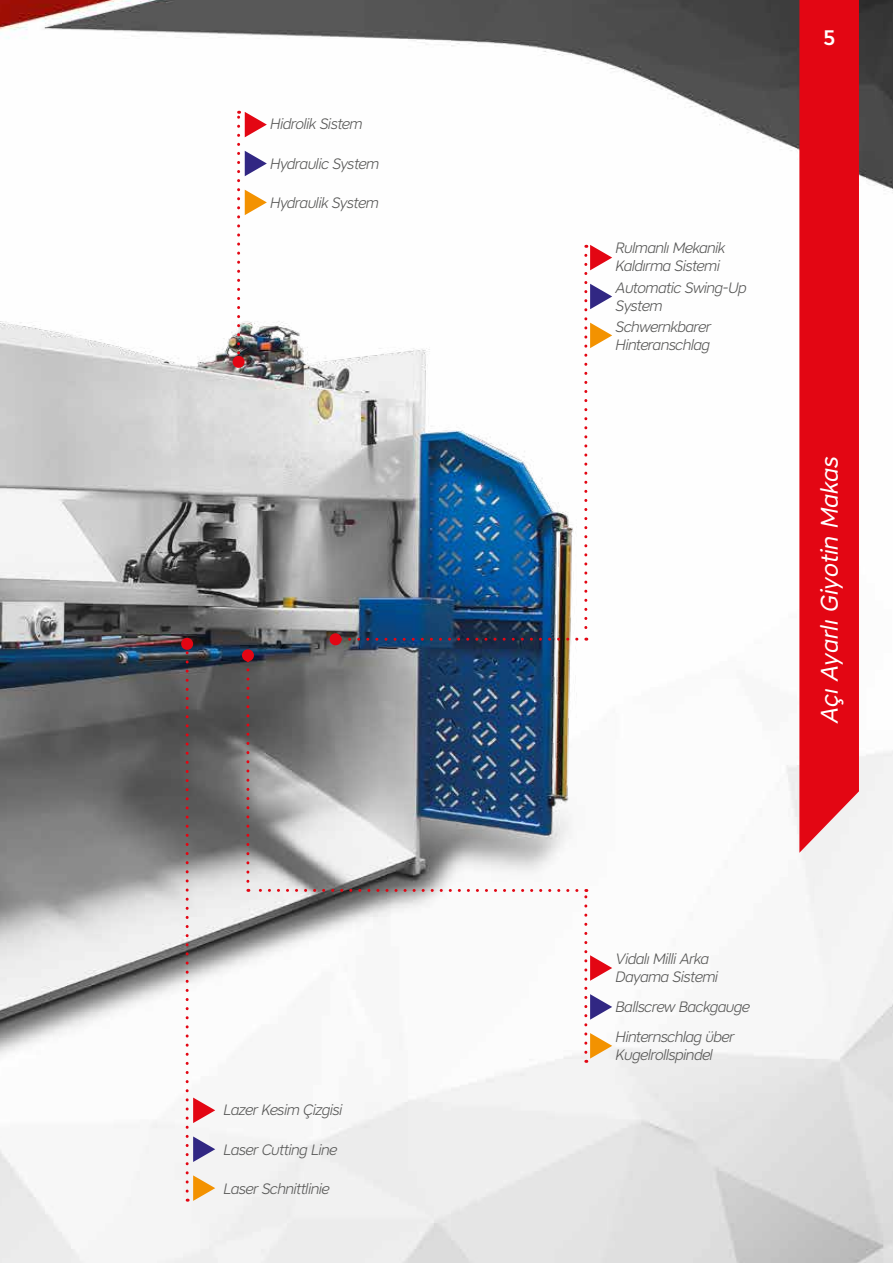
<style>
.page{position:relative;width:893px;height:1263px;background:#fff}
.page>*{position:absolute;margin:0;border:0;box-sizing:border-box;transform-origin:0 0}
.t1{font:italic 24px "Core Sans A45";color:#fff}
.t2{font:500 21px "Core Sans A55";color:#fff}
.t3{font:italic 300 15px/18px "Core Sans A35";letter-spacing:-.04em;color:#575756}
</style>
<div class="page">
<img style="left:0;top:0;width:893px;height:1263px">
<img style="left:0;top:150px;width:829px;height:1049px">
<svg style="left:799px;top:0;width:60px;height:853px;background:#e21e29"></svg>
<div style="left:233px;top:356px;width:12px;height:12px;background:#e30613;border-radius:50%"></div>
<img style="left:237px;top:111px;width:30px;height:242px">
<div style="left:181px;top:638px;width:12px;height:12px;background:#e30613;border-radius:50%"></div>
<svg style="left:186px;top:642px;width:29px;height:560px"></svg>
<svg style="left:584px;top:245px;width:28px;height:396px"></svg>
<svg style="left:342px;top:638px;width:235px;height:3px"></svg>
<div style="left:330px;top:633px;width:12px;height:12px;background:#e30613;border-radius:50%"></div>
<svg style="left:584px;top:889px;width:28px;height:174px"></svg>
<svg style="left:248px;top:889px;width:329px;height:3px"></svg>
<svg style="left:246px;top:661px;width:3px;height:220px"></svg>
<div style="left:242px;top:649px;width:12px;height:12px;background:#e30613;border-radius:50%"></div>
<p class="t3" style="left:270px;top:115px;width:94px">Hidrolik Sistem</p>
<p class="t3" style="left:270px;top:154px;width:110px">Hydraulic System</p>
<p class="t3" style="left:270px;top:193px;width:110px">Hydraulik System</p>
<p class="t3" style="left:224px;top:1100px;width:121px">Lazer Kesim Çizgisi</p>
<p class="t3" style="left:224px;top:1140px;width:115px">Laser Cutting Line</p>
<p class="t3" style="left:224px;top:1179px;width:108px">Laser Schnittlinie</p>
<h2 class="t2" style="left:823px;top:24px;width:14px">5</h2>
<p class="t3" style="left:616px;top:239px;width:111px">Rulmanlı Mekanik<br>Kaldırma Sistemi</p>
<p class="t3" style="left:616px;top:278px;width:133px">Automatic Swing-Up<br>System</p>
<p class="t3" style="left:616px;top:317px;width:97px">Schwernkbarer<br>Hinteranschlag</p>
<h1 class="t1" style="left:814px;top:723px;width:268px;rotate:-90deg">Açı Ayarlı Giyotin Makas</h1>
<p class="t3" style="left:616px;top:949px;width:104px">Vidalı Milli Arka<br>Dayama Sistemi</p>
<p class="t3" style="left:616px;top:998px;width:136px">Ballscrew Backgauge</p>
<p class="t3" style="left:616px;top:1028px;width:120px">Hinternschlag über<br>Kugelrollspindel</p>
</div>
